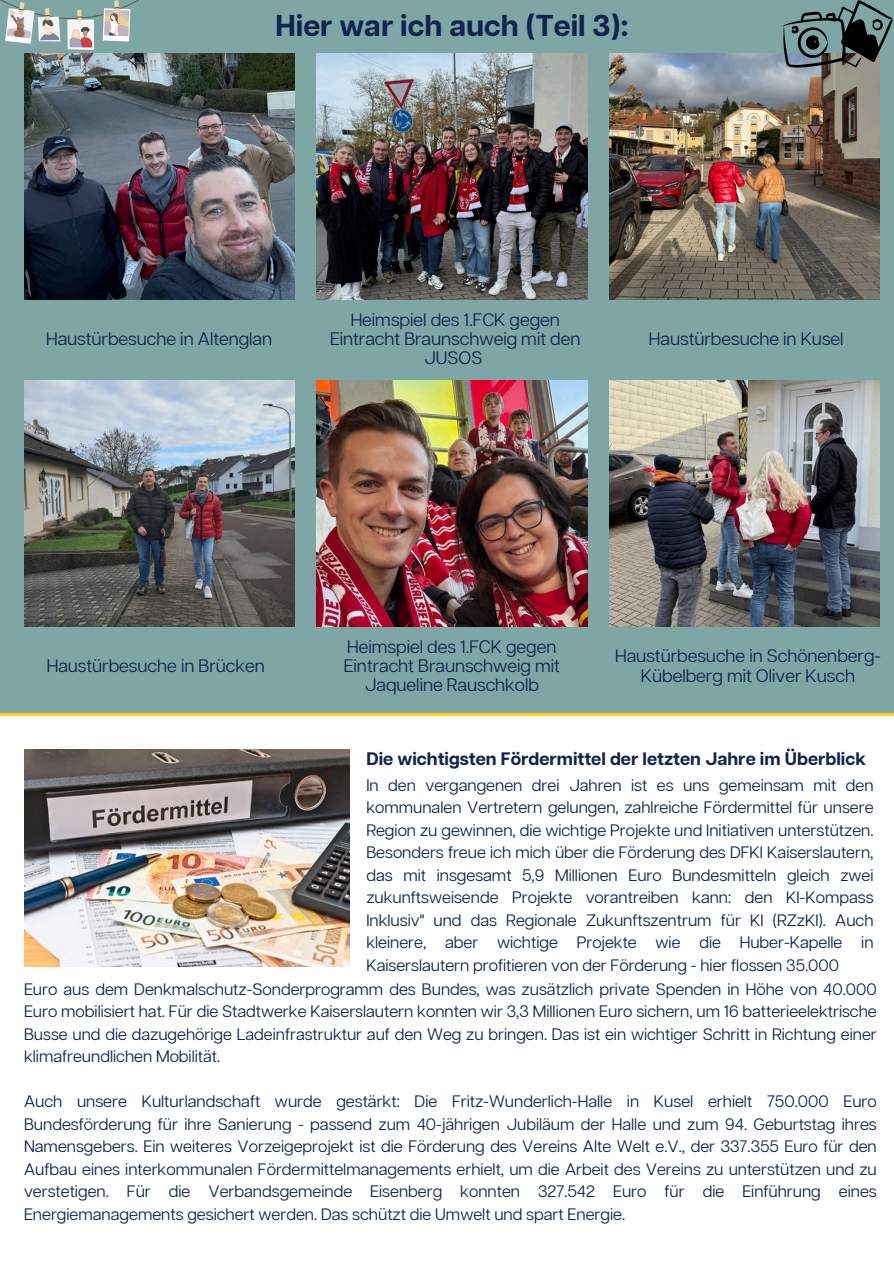
<style>
.page{position:relative;width:894px;height:1264px;background:#fff}
.page>*{position:absolute;margin:0;border:0;box-sizing:border-box;transform-origin:0 0}
.t1{font:700 30px "Articulat CF";color:#10244e}
.t2{font:18px/19.2px "Articulat CF";color:#10244e;text-align:center}
.t3{font:700 18px "Articulat CF";color:#10244e}
.t4{font:16.5px/22.5px "Articulat CF";color:#10244e;text-align:justify}
</style>
<div class="page">
<svg style="left:0;top:712px;width:893px;height:4px;background:#dec73b"></svg>
<div style="left:0;top:0;width:893px;height:712px;background:#7da6a4"></div>
<img style="left:0;top:0;width:138px;height:50px">
<img style="left:317px;top:54px;width:270px;height:245px">
<img style="left:24px;top:54px;width:270px;height:245px">
<img style="left:609px;top:54px;width:270px;height:245px">
<svg style="left:783px;top:0;width:110px;height:68px"></svg>
<img style="left:317px;top:380px;width:270px;height:246px">
<img style="left:609px;top:380px;width:270px;height:246px">
<img style="left:24px;top:380px;width:270px;height:246px">
<img style="left:24px;top:749px;width:325px;height:217px">
<p class="t1" style="left:275px;top:12px;width:354px">Hier war ich auch (Teil 3):</p>
<p class="t2" style="left:330px;top:311px;width:252px">Heimspiel des 1.FCK gegen<br>Eintracht Braunschweig mit den<br>JUSOS</p>
<p class="t2" style="left:46px;top:330px;width:227px">Haustürbesuche in Altenglan</p>
<h1 class="t2" style="left:648px;top:330px;width:196px">Haustürbesuche in Kusel</h1>
<p class="t2" style="left:47px;top:657px;width:219px">Haustürbesuche in Brücken</p>
<p class="t2" style="left:344px;top:638px;width:217px">Heimspiel des 1.FCK gegen<br>Eintracht Braunschweig mit<br>Jaqueline Rauschkolb</p>
<p class="t2" style="left:615px;top:647px;width:267px">Haustürbesuche in Schönenberg-<br>Kübelberg mit Oliver Kusch</p>
<p class="t3" style="left:366px;top:750px;width:501px">Die wichtigsten Fördermittel der letzten Jahre im Überblick</p>
<p class="t4" style="left:366px;top:774px;width:508px">In den vergangenen drei Jahren ist es uns gemeinsam mit den kommunalen Vertretern gelungen, zahlreiche Fördermittel für unsere Region zu gewinnen, die wichtige Projekte und Initiativen unterstützen.<br>Besonders freue ich mich über die Förderung des DFKI Kaiserslautern, das mit insgesamt 5,9 Millionen Euro Bundesmitteln gleich zwei zukunftsweisende Projekte vorantreiben kann: den KI-Kompass Inklusiv" und das Regionale Zukunftszentrum für KI (RZzKI). Auch kleinere, aber wichtige Projekte wie die Huber-Kapelle in Kaiserslautern profitieren von der Förderung - hier flossen 35.000</p>
<p class="t4" style="left:24px;top:978px;width:854px">Euro aus dem Denkmalschutz-Sonderprogramm des Bundes, was zusätzlich private Spenden in Höhe von 40.000<br>Euro mobilisiert hat. Für die Stadtwerke Kaiserslautern konnten wir 3,3 Millionen Euro sichern, um 16 batterieelektrische Busse und die dazugehörige Ladeinfrastruktur auf den Weg zu bringen. Das ist ein wichtiger Schritt in Richtung einer klimafreundlichen Mobilität.</p>
<p class="t4" style="left:24px;top:1090px;width:854px">Auch unsere Kulturlandschaft wurde gestärkt: Die Fritz-Wunderlich-Halle in Kusel erhielt 750.000 Euro Bundesförderung für ihre Sanierung - passend zum 40-jährigen Jubiläum der Halle und zum 94. Geburtstag ihres Namensgebers. Ein weiteres Vorzeigeprojekt ist die Förderung des Vereins Alte Welt e.V., der 337.355 Euro für den Aufbau eines interkommunalen Fördermittelmanagements erhielt, um die Arbeit des Vereins zu unterstützen und zu verstetigen. Für die Verbandsgemeinde Eisenberg konnten 327.542 Euro für die Einführung eines Energiemanagements gesichert werden. Das schützt die Umwelt und spart Energie.</p>
</div>
